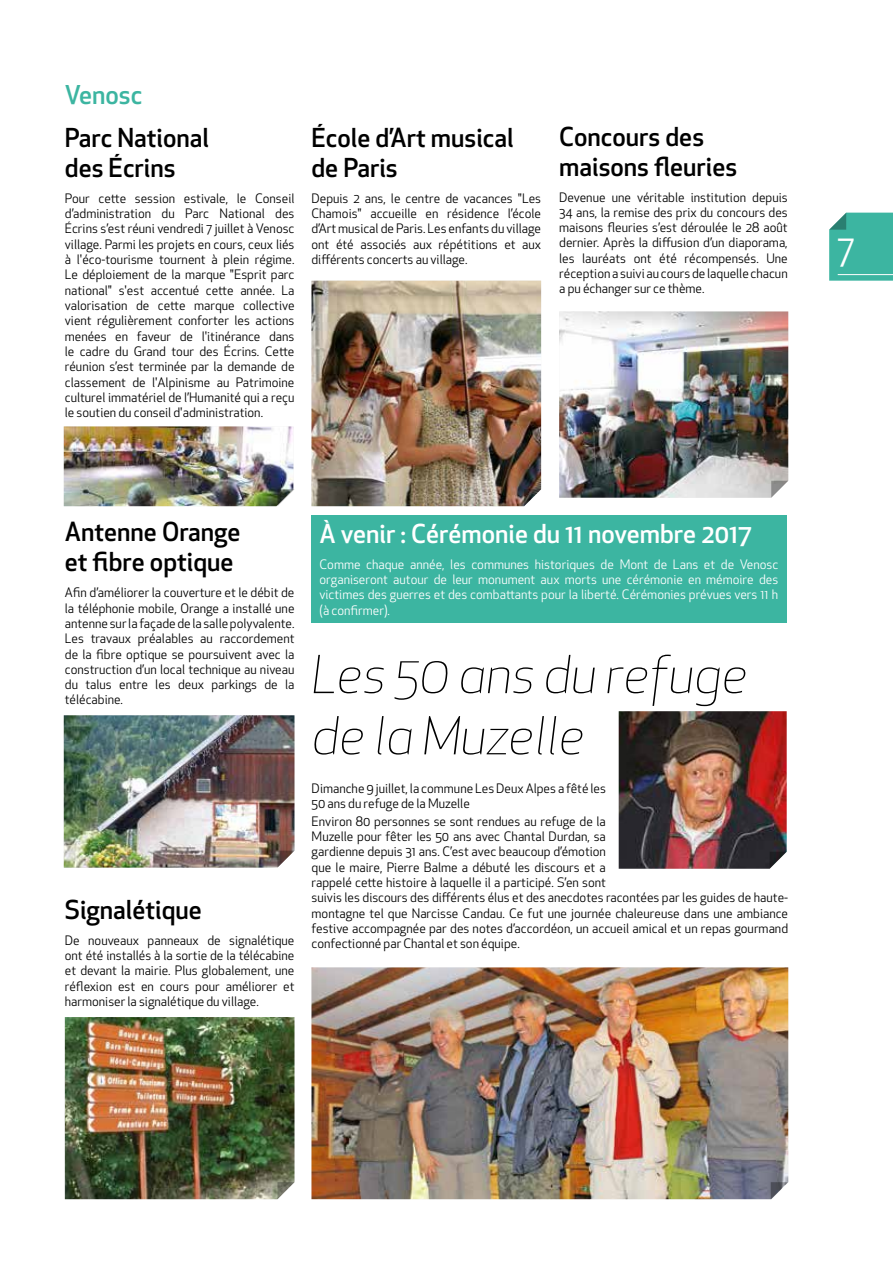
<style>
.page{position:relative;width:893px;height:1263px;background:#fff}
.page>*{position:absolute;margin:0;border:0;box-sizing:border-box;transform-origin:0 0}
.t1{font:italic 300 51px/61.2px "Apex New";color:#000}
.t2{font:37.5px "Apex New";color:#fff}
.t3{font:500 25.5px/30px "Apex New";color:#000}
.t4{font:500 25.5px "Apex New";color:#fff}
.t5{font:500 25.5px "Apex New";color:#3cb5a1}
.t6{font:12.75px/15.3px "Apex New";color:#000;text-align:justify}
.t7{font:12.75px/15.3px "Apex New";color:#fff;text-align:justify}
</style>
<div class="page">
<div style="left:311px;top:515px;width:476px;height:108px;background:#3cb5a1"></div>
<img style="left:311px;top:967px;width:477px;height:232px">
<img style="left:311px;top:281px;width:230px;height:225px">
<img style="left:559px;top:311px;width:229px;height:187px">
<img style="left:64px;top:426px;width:230px;height:80px">
<svg style="left:524px;top:489px;width:17px;height:17px"></svg>
<img style="left:619px;top:711px;width:168px;height:158px">
<img style="left:64px;top:715px;width:230px;height:153px">
<img style="left:65px;top:1017px;width:229px;height:182px">
<svg style="left:771px;top:1182px;width:17px;height:17px"></svg>
<svg style="left:829px;top:213px;width:64px;height:68px;background:#43b6a3"></svg>
<hr style="left:838px;top:274px;width:55px;height:1px;background:#fff">
<h3 class="t5" style="left:65px;top:78px;width:79px">Venosc</h3>
<h3 class="t3" style="left:65px;top:122px;width:146px">Parc National des Écrins</h3>
<p class="t6" style="left:65px;top:191px;width:231px">Pour cette session estivale, le Conseil d’administration du Parc National des Écrins s’est réuni vendredi 7 juillet à Venosc village. Parmi les projets en cours, ceux liés à l'éco-tourisme tournent à plein régime.<br>Le déploiement de la marque "Esprit parc national" s'est accentué cette année. La valorisation de cette marque collective vient régulièrement conforter les actions menées en faveur de l'itinérance dans le cadre du Grand tour des Écrins. Cette réunion s’est terminée par la demande de classement de l'Alpinisme au Patrimoine culturel immatériel de l’Humanité qui a reçu le soutien du conseil d'administration.</p>
<h3 class="t3" style="left:311px;top:122px;width:204px">École d’Art musical de Paris</h3>
<p class="t6" style="left:311px;top:191px;width:231px">Depuis 2 ans, le centre de vacances "Les Chamois" accueille en résidence l’école d’Art musical de Paris. Les enfants du village ont été associés aux répétitions et aux différents concerts au village.</p>
<h3 class="t3" style="left:559px;top:121px;width:180px">Concours des maisons fleuries</h3>
<p class="t6" style="left:559px;top:189px;width:230px">Devenue une véritable institution depuis 34 ans, la remise des prix du concours des maisons fleuries s’est déroulée le 28 août dernier. Après la diffusion d’un diaporama, les lauréats ont été récompensés. Une réception a suivi au cours de laquelle chacun a pu échanger sur ce thème.</p>
<h3 class="t3" style="left:65px;top:517px;width:177px">Antenne Orange et fibre optique</h3>
<p class="t6" style="left:65px;top:585px;width:231px">Afin d’améliorer la couverture et le débit de la téléphonie mobile, Orange a installé une antenne sur la façade de la salle polyvalente.<br>Les travaux préalables au raccordement de la fibre optique se poursuivent avec la construction d’un local technique au niveau du talus entre les deux parkings de la télécabine.</p>
<h3 class="t3" style="left:65px;top:894px;width:139px">Signalétique</h3>
<p class="t6" style="left:65px;top:932px;width:231px">De nouveaux panneaux de signalétique ont été installés à la sortie de la télécabine et devant la mairie. Plus globalement, une réflexion est en cours pour améliorer et harmoniser la signalétique du village.</p>
<h3 class="t4" style="left:319px;top:516px;width:434px">À venir : Cérémonie du 11 novembre 2017</h3>
<p class="t7" style="left:319px;top:556px;width:460px">Comme chaque année, les communes historiques de Mont de Lans et de Venosc organiseront autour de leur monument aux morts une cérémonie en mémoire des victimes des guerres et des combattants pour la liberté. Cérémonies prévues vers 11 h (à confirmer).</p>
<h1 class="t1" style="left:312px;top:644px;width:438px">Les 50 ans du refuge de la Muzelle</h1>
<p class="t6" style="left:312px;top:781px;width:296px">Dimanche 9 juillet, la commune Les Deux Alpes a fêté les<br>50 ans du refuge de la Muzelle</p>
<p class="t6" style="left:312px;top:813px;width:478px;text-align:left">Environ 80 personnes se sont rendues au refuge de la<br>Muzelle pour fêter les 50 ans avec Chantal Durdan, sa<br>gardienne depuis 31 ans. C’est avec beaucoup d’émotion<br>que le maire, Pierre Balme a débuté les discours et a<br>rappelé cette histoire à laquelle il a participé. S’en sont<br>suivis les discours des différents élus et des anecdotes racontées par les guides de haute&shy;montagne tel que Narcisse Candau. Ce fut une journée chaleureuse dans une ambiance festive accompagnée par des notes d’accordéon, un accueil amical et un repas gourmand confectionné par Chantal et son équipe.</p>
<h2 class="t2" style="left:838px;top:224px;width:18px">7</h2>
</div>
